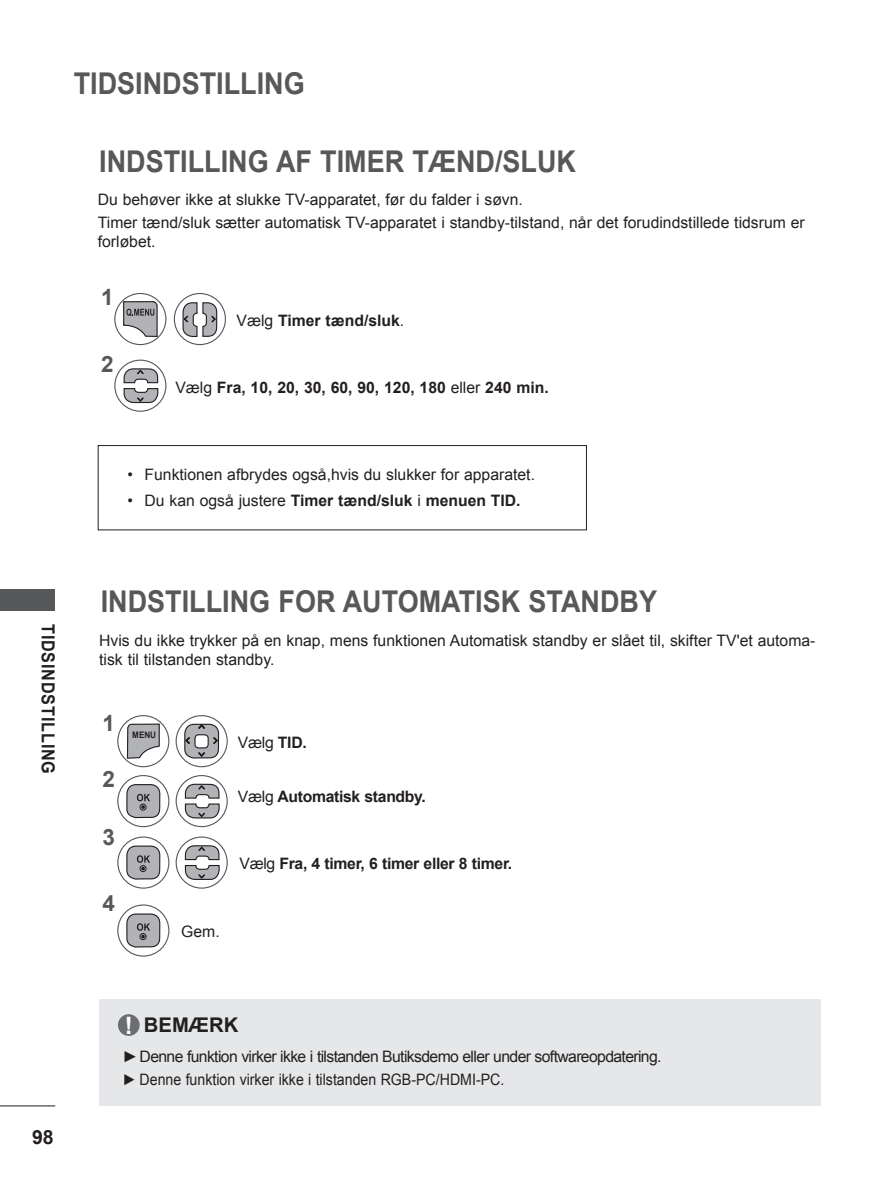
<style>
.page{position:relative;width:893px;height:1191px;background:#fff}
.page>*{position:absolute;margin:0;border:0;box-sizing:border-box;transform-origin:0 0}
.contents_body_head_2{font:700 30px "Arial";color:#57585a;scale:.9 1}
.t1{font:700 24px "Arial";color:#fff}
.body_main{font:700 22.5px "Arial";color:#57585a}
.body_main-2{font:700 20.25px "Arial";color:#231f20}
.t2{font:700 19.5px "Arial";color:#231f20}
.index_stripe{font:700 18px "Arial";letter-spacing:.05em;color:#231f20;scale:.9 1}
.body_main-3{font:15.75px/19.5px "Arial";color:#231f20}
.body_main_10_5pt{font:15.75px "Arial";letter-spacing:-.04em;color:#231f20}
.body_main-4{font:700 15.75px "Arial";color:#231f20}
.body_main-5{font:700 15.75px "Arial";letter-spacing:-.02em;color:#231f20}
.body_main_10_5pt-2{font:15.75px "Arial";color:#231f20}
.body_main_10_5pt-3{font:15.75px "Arial";color:#231f20;scale:.9 1}
.body_main_10_5pt-4{font:700 15.75px "Arial";color:#231f20}
.t3{font:700 9px "Arial";color:#231f20;scale:.9 1}
.s1{font-weight:400}
.s2{font-weight:700}
</style>
<div class="page">
<hr style="left:0;top:1105px;width:55px;height:1px;background:#231f20">
<div style="left:0;top:589px;width:55px;height:22px;background:#57585a"></div>
<div style="left:98px;top:445px;width:489px;height:85px;border:1px solid #231f20"></div>
<div style="left:114px;top:293px;width:52px;height:52px;border:1px solid #57585a;border-radius:50%"></div>
<svg style="left:123px;top:300px;width:35px;height:37px"></svg>
<div style="left:174px;top:293px;width:52px;height:52px;border:1px solid #57585a;border-radius:50%"></div>
<svg style="left:182px;top:302px;width:36px;height:36px"></svg>
<div style="left:114px;top:359px;width:52px;height:53px;border:1px solid #57585a;border-radius:50%"></div>
<svg style="left:123px;top:368px;width:36px;height:35px"></svg>
<div style="left:117px;top:904px;width:52px;height:52px;border:1px solid #57585a;border-radius:50%"></div>
<svg style="left:126px;top:913px;width:35px;height:35px"></svg>
<div style="left:99px;top:999px;width:722px;height:107px;background:#e6e7e9"></div>
<div style="left:118px;top:1014px;width:22px;height:22px;background:#6c6d70;border-radius:50%"></div>
<div style="left:176px;top:775px;width:52px;height:52px;border:1px solid #57585a;border-radius:50%"></div>
<svg style="left:184px;top:783px;width:36px;height:36px"></svg>
<div style="left:176px;top:836px;width:52px;height:52px;border:1px solid #57585a;border-radius:50%"></div>
<svg style="left:184px;top:844px;width:36px;height:36px"></svg>
<svg style="left:183px;top:723px;width:37px;height:36px"></svg>
<div style="left:176px;top:715px;width:52px;height:52px;border:1px solid #57585a;border-radius:50%"></div>
<div style="left:117px;top:775px;width:52px;height:52px;border:1px solid #57585a;border-radius:50%"></div>
<svg style="left:126px;top:783px;width:35px;height:35px"></svg>
<div style="left:117px;top:836px;width:52px;height:52px;border:1px solid #57585a;border-radius:50%"></div>
<svg style="left:126px;top:845px;width:35px;height:35px"></svg>
<div style="left:117px;top:715px;width:52px;height:52px;border:1px solid #57585a;border-radius:50%"></div>
<svg style="left:126px;top:723px;width:34px;height:36px"></svg>
<p class="contents_body_head_2" style="left:74px;top:64px;width:258px">TIDSINDSTILLING</p>
<p class="contents_body_head_2" style="left:99px;top:141px;width:531px">INDSTILLING AF TIMER TÆND/SLUK</p>
<p class="body_main-3" style="left:98px;top:190px;width:427px">Du behøver ikke at slukke TV-apparatet, før du falder i søvn.</p>
<p class="body_main-3" style="left:98px;top:212px;width:708px">Timer tænd/sluk sætter automatisk TV-apparatet i standby-tilstand, når det forudindstillede tidsrum er forløbet.</p>
<p class="body_main" style="left:101px;top:283px;width:14px">1</p>
<p class="body_main" style="left:101px;top:349px;width:14px">2</p>
<p class="body_main-4" style="left:237px;top:310px;width:169px"><span class="s1">Vælg</span> Timer tænd/sluk<span class="s1">.</span></p>
<p class="body_main-4" style="left:175px;top:377px;width:375px"><span class="s1">Vælg</span> Fra, 10, 20, 30, 60, 90, 120, 180 <span class="s1">eller</span> 240 min.</p>
<p class="body_main_10_5pt-2" style="left:128px;top:464px;width:409px">• Funktionen afbrydes også,hvis du slukker for apparatet.</p>
<p class="body_main_10_5pt-4" style="left:128px;top:490px;width:395px"><span class="s1">• Du kan også justere</span> Timer tænd/sluk <span class="s1">i</span> menuen TID.</p>
<p class="index_stripe" style="left:60px;top:624px;width:168px;rotate:90deg">TIDSINDSTILLING</p>
<p class="t2" style="left:32px;top:1124px;width:23px">98</p>
<p class="contents_body_head_2" style="left:101px;top:582px;width:620px">INDSTILLING FOR AUTOMATISK STANDBY</p>
<p class="body_main-3" style="left:99px;top:630px;width:718px">Hvis du ikke trykker på en knap, mens funktionen Automatisk standby er slået til, skifter TV'et automa&shy;tisk til tilstanden standby.</p>
<p class="body_main" style="left:103px;top:708px;width:14px">1</p>
<p class="body_main" style="left:103px;top:764px;width:14px">2</p>
<p class="body_main" style="left:103px;top:822px;width:14px">3</p>
<p class="t3" style="left:132px;top:728px;width:28px">MENU</p>
<p class="body_main" style="left:103px;top:888px;width:14px">4</p>
<p class="body_main-3" style="left:238px;top:733px;width:70px">Vælg <span class="s2">TID.</span></p>
<p class="body_main-5" style="left:238px;top:785px;width:189px"><span class="s1">Vælg</span> Automatisk standby.</p>
<p class="body_main-3" style="left:181px;top:921px;width:40px">Gem.</p>
<p class="body_main-5" style="left:239px;top:853px;width:274px"><span class="s1">Vælg</span> Fra, 4 timer, 6 timer eller 8 timer.</p>
<h2 class="t1" style="left:125px;top:1009px;width:9px">!</h2>
<p class="body_main-2" style="left:144px;top:1011px;width:96px">BEMÆRK</p>
<p class="body_main_10_5pt" style="left:123px;top:1046px;width:540px">►Denne funktion virker ikke i tilstanden Butiksdemo eller under softwareopdatering.</p>
<p class="body_main_10_5pt-3" style="left:123px;top:1069px;width:426px">► Denne funktion virker ikke i tilstanden RGB-PC/HDMI-PC.</p>
</div>
